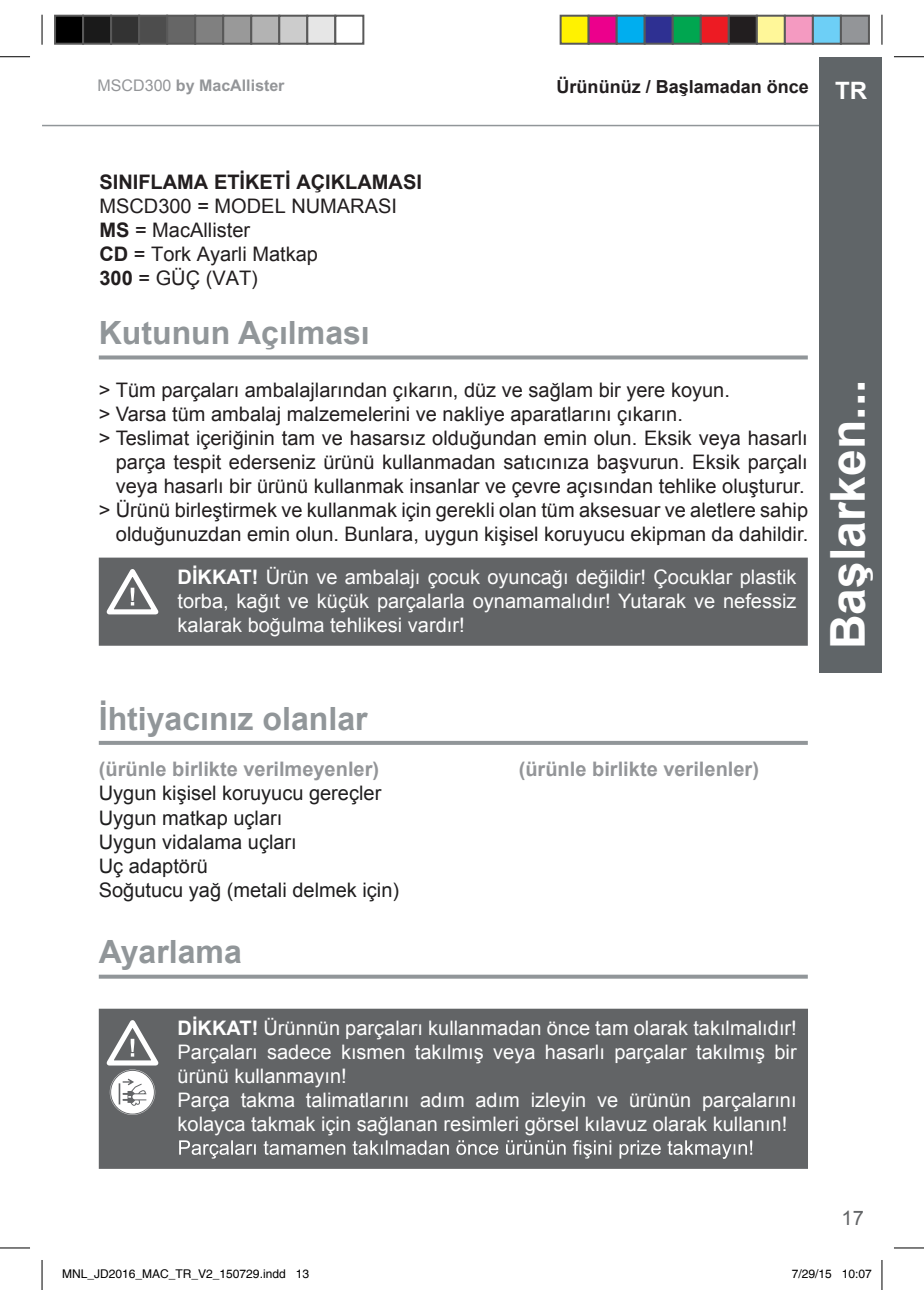
<style>
.page{position:relative;width:924px;height:1290px;background:#fff}
.page>*{position:absolute;margin:0;border:0;box-sizing:border-box;transform-origin:0 0}
.t1{font:700 48px "Arial";color:#fff}
.t2{font:700 32px "Arial";color:#919699}
.t3{font:20px/24px "Arial";color:#221e1f}
.t4{font:20px/24px "Arial";color:#fff;text-align:justify}
.t5{font:20px/24px "Arial";color:#1f1e1f}
.t6{font:700 20px "Arial";color:#939598}
.t7{font:700 20px "Arial";color:#221e1f}
.t8{font:20px "Arial";color:#626466}
.t9{font:700 18px "Arial";color:#221e1f}
.t10{font:700 16px "Arial";color:#939598}
.t11{font:12px "Helvetica";color:#000}
.s1{font-weight:400}
.s2{font-size:24px;color:#fff}
.s3{font-weight:700}
</style>
<div class="page">
<hr style="left:42px;top:125px;width:777px;height:1px;background:#919699">
<div style="left:818px;top:57px;width:63px;height:615px;background:#606568"></div>
<svg style="left:99px;top:355px;width:708px;height:4px;background:#9ea2a5"></svg>
<svg style="left:99px;top:740px;width:708px;height:4px;fill:#919699"></svg>
<svg style="left:99px;top:974px;width:708px;height:4px;background:#a3a7aa"></svg>
<div style="left:99px;top:557px;width:708px;height:88px;background:#626466"></div>
<svg style="left:100px;top:564px;width:65px;height:53px"></svg>
<div style="left:99px;top:1008px;width:708px;height:160px;background:#626466"></div>
<svg style="left:100px;top:1015px;width:65px;height:99px"></svg>
<svg style="left:179px;top:1139px;width:573px;height:19px;background:#848587"></svg>
<hr style="left:0;top:56px;width:30px;height:1px;background:#000">
<hr style="left:893px;top:56px;width:30px;height:1px;background:#000">
<hr style="left:0;top:1247px;width:30px;height:1px;background:#000">
<hr style="left:893px;top:1247px;width:30px;height:1px;background:#000">
<hr style="left:42px;top:15px;width:1px;height:30px;background:#000">
<hr style="left:42px;top:1259px;width:1px;height:30px;background:#000">
<hr style="left:881px;top:15px;width:1px;height:30px;background:#000">
<hr style="left:881px;top:1259px;width:1px;height:30px;background:#000">
<div style="left:55px;top:16px;width:28px;height:28px;background:#000"></div>
<div style="left:54px;top:15px;width:30px;height:30px;border:2px solid #595959"></div>
<div style="left:83px;top:16px;width:28px;height:28px;background:#1a1a1a"></div>
<div style="left:82px;top:15px;width:30px;height:30px;border:2px solid #595959"></div>
<div style="left:111px;top:16px;width:28px;height:28px;background:#333"></div>
<div style="left:110px;top:15px;width:30px;height:30px;border:2px solid #595959"></div>
<div style="left:139px;top:16px;width:28px;height:28px;background:#4d4d4d"></div>
<div style="left:138px;top:15px;width:30px;height:30px;border:2px solid #595959"></div>
<div style="left:167px;top:16px;width:28px;height:28px;background:#666"></div>
<div style="left:166px;top:15px;width:30px;height:30px;border:2px solid #595959"></div>
<div style="left:195px;top:16px;width:28px;height:28px;background:#808080"></div>
<div style="left:194px;top:15px;width:30px;height:30px;border:2px solid #595959"></div>
<div style="left:223px;top:16px;width:28px;height:28px;background:#999"></div>
<div style="left:222px;top:15px;width:30px;height:30px;border:2px solid #595959"></div>
<div style="left:251px;top:16px;width:28px;height:28px;background:#b3b3b3"></div>
<div style="left:250px;top:15px;width:30px;height:30px;border:2px solid #595959"></div>
<div style="left:279px;top:16px;width:28px;height:28px;background:#ccc"></div>
<div style="left:278px;top:15px;width:30px;height:30px;border:2px solid #595959"></div>
<div style="left:307px;top:16px;width:28px;height:28px;background:#e6e6e6"></div>
<div style="left:306px;top:15px;width:30px;height:30px;border:2px solid #595959"></div>
<div style="left:334px;top:15px;width:30px;height:30px;border:2px solid #595959"></div>
<div style="left:560px;top:16px;width:28px;height:28px;background:#fff200"></div>
<div style="left:559px;top:15px;width:30px;height:30px;border:2px solid #595959"></div>
<div style="left:588px;top:16px;width:28px;height:28px;background:#ec008c"></div>
<div style="left:587px;top:15px;width:30px;height:30px;border:2px solid #595959"></div>
<div style="left:616px;top:16px;width:28px;height:28px;background:#00aeef"></div>
<div style="left:615px;top:15px;width:30px;height:30px;border:2px solid #595959"></div>
<div style="left:644px;top:16px;width:28px;height:28px;background:#2e3092"></div>
<div style="left:643px;top:15px;width:30px;height:30px;border:2px solid #595959"></div>
<div style="left:672px;top:16px;width:28px;height:28px;background:#00a650"></div>
<div style="left:671px;top:15px;width:30px;height:30px;border:2px solid #595959"></div>
<div style="left:700px;top:16px;width:28px;height:28px;background:#ed1b23"></div>
<div style="left:699px;top:15px;width:30px;height:30px;border:2px solid #595959"></div>
<div style="left:728px;top:16px;width:28px;height:28px;background:#221e1f"></div>
<div style="left:727px;top:15px;width:30px;height:30px;border:2px solid #595959"></div>
<div style="left:756px;top:16px;width:28px;height:28px;background:#fff799"></div>
<div style="left:755px;top:15px;width:30px;height:30px;border:2px solid #595959"></div>
<div style="left:784px;top:16px;width:28px;height:28px;background:#f49ac1"></div>
<div style="left:783px;top:15px;width:30px;height:30px;border:2px solid #595959"></div>
<div style="left:812px;top:16px;width:28px;height:28px;background:#6dcff6"></div>
<div style="left:811px;top:15px;width:30px;height:30px;border:2px solid #595959"></div>
<div style="left:840px;top:16px;width:28px;height:28px;background:#939598"></div>
<div style="left:839px;top:15px;width:30px;height:30px;border:2px solid #595959"></div>
<p class="t10" style="left:98px;top:76px;width:188px"><span class="s1">MSCD300</span> by MacAllister</p>
<p class="t9" style="left:556px;top:74px;width:312px">Ürününüz / Başlamadan önce <span class="s2">TR</span></p>
<p class="t7" style="left:99px;top:168px;width:324px">SINIFLAMA ETİKETİ AÇIKLAMASI</p>
<p class="t3" style="left:99px;top:194px;width:299px">MSCD300 = MODEL NUMARASI<br><span class="s3">MS</span> = MacAllister<br><span class="s3">CD</span> = Tork Ayarli Matkap<br><span class="s3">300</span> = GÜÇ (VAT)</p>
<h2 class="t2" style="left:99px;top:311px;width:272px">Kutunun Açılması</h2>
<p class="t3" style="left:99px;top:377px;width:632px">&gt; Tüm parçaları ambalajlarından çıkarın, düz ve sağlam bir yere koyun.</p>
<p class="t3" style="left:99px;top:401px;width:585px">&gt; Varsa tüm ambalaj malzemelerini ve nakliye aparatlarını çıkarın.</p>
<p class="t3" style="left:99px;top:425px;width:710px">&gt; Teslimat içeriğinin tam ve hasarsız olduğundan emin olun. Eksik veya hasarlı</p>
<p class="t3" style="left:116px;top:449px;width:693px">parça tespit ederseniz ürünü kullanmadan satıcınıza başvurun. Eksik parçalı</p>
<p class="t3" style="left:116px;top:473px;width:690px">veya hasarlı bir ürünü kullanmak insanlar ve çevre açısından tehlike oluşturur.</p>
<p class="t3" style="left:99px;top:497px;width:710px">&gt; Ürünü birleştirmek ve kullanmak için gerekli olan tüm aksesuar ve aletlere sahip</p>
<p class="t3" style="left:116px;top:521px;width:693px">olduğunuzdan emin olun. Bunlara, uygun kişisel koruyucu ekipman da dahildir.</p>
<p class="t4" style="left:177px;top:564px;width:620px"><span class="s3">DİKKAT!</span> Ürün ve ambalajı çocuk oyuncağı değildir! Çocuklar plastik torba, kağıt ve küçük parçalarla oynamamalıdır! Yutarak ve nefessiz kalarak boğulma tehlikesi vardır!</p>
<h2 class="t2" style="left:99px;top:697px;width:270px">İhtiyacınız olanlar</h2>
<p class="t6" style="left:99px;top:756px;width:282px">(ürünle birlikte verilmeyenler)</p>
<p class="t5" style="left:99px;top:781px;width:302px">Uygun kişisel koruyucu gereçler<br>Uygun matkap uçları<br>Uygun vidalama uçları<br>Uç adaptörü<br>Soğutucu yağ (metali delmek için)</p>
<h2 class="t2" style="left:99px;top:930px;width:144px">Ayarlama</h2>
<p class="t6" style="left:518px;top:756px;width:242px">(ürünle birlikte verilenler)</p>
<p class="t4" style="left:177px;top:1015px;width:620px;text-align:left"><span class="s3">DİKKAT!</span> Ürünnün parçaları kullanmadan önce tam olarak takılmalıdır!<br>Parçaları sadece kısmen takılmış veya hasarlı parçalar takılmış bir ürünü kullanmayın!<br>Parça takma talimatlarını adım adım izleyin ve ürünün parçalarını kolayca takmak için sağlanan resimleri görsel kılavuz olarak kullanın!</p>
<h1 class="t1" style="left:815px;top:649px;width:271px;rotate:-90deg">Başlarken...</h1>
<p class="t8" style="left:841px;top:1204px;width:24px">17</p>
<p class="t11" style="left:62px;top:1266px;width:248px">MNL_JD2016_MAC_TR_V2_150729.indd 13</p>
<p class="t11" style="left:791px;top:1266px;width:82px">7/29/15 10:07</p>
</div>
